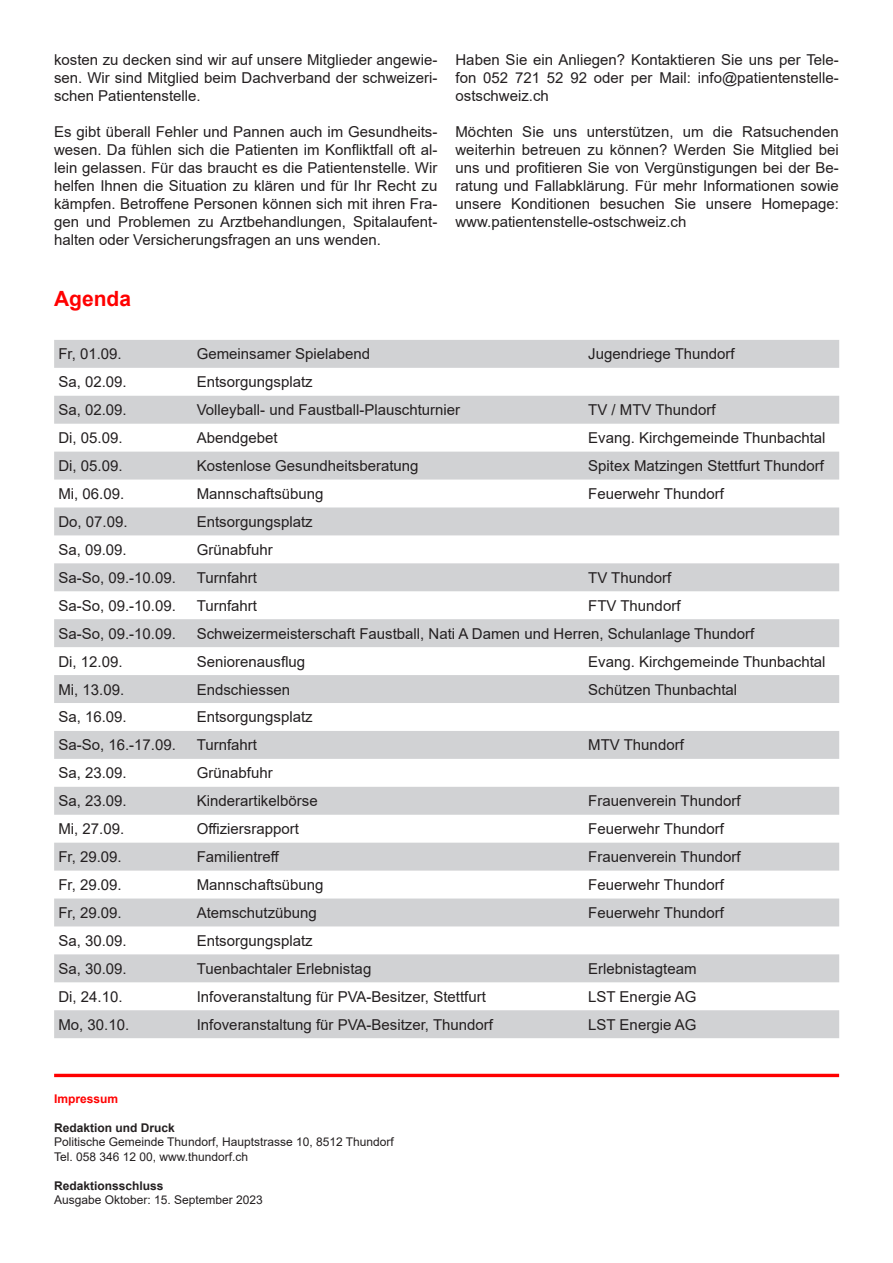
<style>
.page{position:relative;width:893px;height:1263px;background:#fff}
.page>*{position:absolute;margin:0;border:0;box-sizing:border-box;transform-origin:0 0}
.Überschrift_1{font:700 21px "Arial";color:#f00}
.t1{font:15px/18px "Arial";color:#231f20;text-align:justify}
.Impressum{font:12px "Arial";color:#231f20}
.Impressum-2{font:700 12px "Arial";color:#231f20}
.Impressum-3{font:700 12px "Arial";color:#f00}
</style>
<div class="page">
<svg style="left:54px;top:340px;width:785px;height:698px;fill:#d1d2d4"></svg>
<hr style="left:54px;top:1074px;width:785px;height:3px;background:#f00">
<p class="t1" style="left:54px;top:51px;width:385px">kosten zu decken sind wir auf unsere Mitglieder angewie&shy;sen. Wir sind Mitglied beim Dachverband der schweizeri&shy;schen Patientenstelle.</p>
<p class="t1" style="left:54px;top:123px;width:385px">Es gibt überall Fehler und Pannen auch im Gesundheits&shy;wesen. Da fühlen sich die Patienten im Konfliktfall oft al&shy;lein gelassen. Für das braucht es die Patientenstelle. Wir helfen Ihnen die Situation zu klären und für Ihr Recht zu kämpfen. Betroffene Personen können sich mit ihren Fra&shy;gen und Problemen zu Arztbehandlungen, Spitalaufent&shy;halten oder Versicherungsfragen an uns wenden.</p>
<p class="t1" style="left:455px;top:51px;width:385px">Haben Sie ein Anliegen? Kontaktieren Sie uns per Tele&shy;fon 052 721 52 92 oder per Mail: info@patientenstelle&shy;ostschweiz.ch</p>
<p class="t1" style="left:455px;top:123px;width:385px">Möchten Sie uns unterstützen, um die Ratsuchenden weiterhin betreuen zu können? Werden Sie Mitglied bei uns und profitieren Sie von Vergünstigungen bei der Be&shy;ratung und Fallabklärung. Für mehr Informationen sowie unsere Konditionen besuchen Sie unsere Homepage: www.patientenstelle-ostschweiz.ch</p>
<p class="Überschrift_1" style="left:54px;top:284px;width:79px">Agenda</p>
<p class="t1" style="left:58px;top:345px;width:65px">Fr, 01.09.</p>
<p class="t1" style="left:197px;top:345px;width:175px">Gemeinsamer Spielabend</p>
<p class="t1" style="left:588px;top:345px;width:148px">Jugendriege Thundorf</p>
<p class="t1" style="left:58px;top:373px;width:70px">Sa, 02.09.</p>
<p class="t1" style="left:197px;top:373px;width:117px">Entsorgungsplatz</p>
<p class="t1" style="left:58px;top:401px;width:70px">Sa, 02.09.</p>
<p class="t1" style="left:197px;top:401px;width:265px">Volleyball- und Faustball-Plauschturnier</p>
<p class="t1" style="left:588px;top:401px;width:129px">TV / MTV Thundorf</p>
<p class="t1" style="left:58px;top:429px;width:66px">Di, 05.09.</p>
<p class="t1" style="left:197px;top:429px;width:82px">Abendgebet</p>
<p class="t1" style="left:588px;top:429px;width:239px">Evang. Kirchgemeinde Thunbachtal</p>
<p class="t1" style="left:58px;top:457px;width:66px">Di, 05.09.</p>
<p class="t1" style="left:197px;top:457px;width:223px">Kostenlose Gesundheitsberatung</p>
<p class="t1" style="left:588px;top:457px;width:237px">Spitex Matzingen Stettfurt Thundorf</p>
<p class="t1" style="left:58px;top:485px;width:67px">Mi, 06.09.</p>
<p class="t1" style="left:197px;top:485px;width:128px">Mannschaftsübung</p>
<p class="t1" style="left:588px;top:485px;width:137px">Feuerwehr Thundorf</p>
<p class="t1" style="left:58px;top:512px;width:71px">Do, 07.09.</p>
<p class="t1" style="left:197px;top:512px;width:117px">Entsorgungsplatz</p>
<p class="t1" style="left:58px;top:540px;width:70px">Sa, 09.09.</p>
<p class="t1" style="left:197px;top:540px;width:77px">Grünabfuhr</p>
<p class="t1" style="left:58px;top:568px;width:119px">Sa-So, 09.-10.09.</p>
<p class="t1" style="left:197px;top:568px;width:62px">Turnfahrt</p>
<p class="t1" style="left:588px;top:568px;width:85px">TV Thundorf</p>
<p class="t1" style="left:58px;top:596px;width:119px">Sa-So, 09.-10.09.</p>
<p class="t1" style="left:197px;top:596px;width:62px">Turnfahrt</p>
<p class="t1" style="left:588px;top:596px;width:94px">FTV Thundorf</p>
<p class="t1" style="left:58px;top:624px;width:119px">Sa-So, 09.-10.09.</p>
<p class="t1" style="left:197px;top:624px;width:559px">Schweizermeisterschaft Faustball, Nati A Damen und Herren, Schulanlage Thundorf</p>
<p class="t1" style="left:58px;top:652px;width:66px">Di, 12.09.</p>
<p class="t1" style="left:197px;top:652px;width:110px">Seniorenausflug</p>
<p class="t1" style="left:588px;top:652px;width:239px">Evang. Kirchgemeinde Thunbachtal</p>
<p class="t1" style="left:58px;top:680px;width:67px">Mi, 13.09.</p>
<p class="t1" style="left:197px;top:680px;width:95px">Endschiessen</p>
<p class="t1" style="left:588px;top:680px;width:150px">Schützen Thunbachtal</p>
<p class="t1" style="left:58px;top:708px;width:70px">Sa, 16.09.</p>
<p class="t1" style="left:197px;top:708px;width:117px">Entsorgungsplatz</p>
<p class="t1" style="left:58px;top:736px;width:119px">Sa-So, 16.-17.09.</p>
<p class="t1" style="left:197px;top:736px;width:62px">Turnfahrt</p>
<p class="t1" style="left:588px;top:736px;width:97px">MTV Thundorf</p>
<p class="t1" style="left:58px;top:764px;width:70px">Sa, 23.09.</p>
<p class="t1" style="left:197px;top:764px;width:77px">Grünabfuhr</p>
<p class="t1" style="left:58px;top:792px;width:70px">Sa, 23.09.</p>
<p class="t1" style="left:197px;top:792px;width:122px">Kinderartikelbörse</p>
<p class="t1" style="left:588px;top:792px;width:154px">Frauenverein Thundorf</p>
<p class="t1" style="left:58px;top:820px;width:67px">Mi, 27.09.</p>
<p class="t1" style="left:197px;top:820px;width:104px">Offiziersrapport</p>
<p class="t1" style="left:588px;top:820px;width:137px">Feuerwehr Thundorf</p>
<p class="t1" style="left:58px;top:848px;width:65px">Fr, 29.09.</p>
<p class="t1" style="left:197px;top:848px;width:84px">Familientreff</p>
<p class="t1" style="left:588px;top:848px;width:154px">Frauenverein Thundorf</p>
<p class="t1" style="left:58px;top:876px;width:65px">Fr, 29.09.</p>
<p class="t1" style="left:197px;top:876px;width:128px">Mannschaftsübung</p>
<p class="t1" style="left:588px;top:876px;width:137px">Feuerwehr Thundorf</p>
<p class="t1" style="left:58px;top:903px;width:65px">Fr, 29.09.</p>
<p class="t1" style="left:197px;top:903px;width:122px">Atemschutzübung</p>
<p class="t1" style="left:588px;top:903px;width:137px">Feuerwehr Thundorf</p>
<p class="t1" style="left:58px;top:931px;width:70px">Sa, 30.09.</p>
<p class="t1" style="left:197px;top:931px;width:117px">Entsorgungsplatz</p>
<p class="t1" style="left:58px;top:959px;width:70px">Sa, 30.09.</p>
<p class="t1" style="left:197px;top:959px;width:176px">Tuenbachtaler Erlebnistag</p>
<p class="t1" style="left:588px;top:959px;width:110px">Erlebnistagteam</p>
<p class="t1" style="left:58px;top:987px;width:66px">Di, 24.10.</p>
<p class="t1" style="left:197px;top:987px;width:291px">Infoveranstaltung für PVA-Besitzer, Stettfurt</p>
<p class="t1" style="left:588px;top:987px;width:110px">LST Energie AG</p>
<p class="t1" style="left:58px;top:1015px;width:72px">Mo, 30.10.</p>
<p class="t1" style="left:197px;top:1015px;width:298px">Infoveranstaltung für PVA-Besitzer, Thundorf</p>
<p class="t1" style="left:588px;top:1015px;width:110px">LST Energie AG</p>
<p class="Impressum-3" style="left:54px;top:1090px;width:66px">Impressum</p>
<p class="Impressum-2" style="left:54px;top:1119px;width:122px">Redaktion und Druck</p>
<p class="Impressum" style="left:54px;top:1134px;width:341px">Politische Gemeinde Thundorf, Hauptstrasse 10, 8512 Thundorf</p>
<p class="Impressum" style="left:54px;top:1148px;width:196px">Tel. 058 346 12 00, www.thundorf.ch</p>
<p class="Impressum-2" style="left:54px;top:1177px;width:111px">Redaktionsschluss</p>
<p class="Impressum" style="left:54px;top:1191px;width:210px">Ausgabe Oktober: 15. September 2023</p>
</div>
